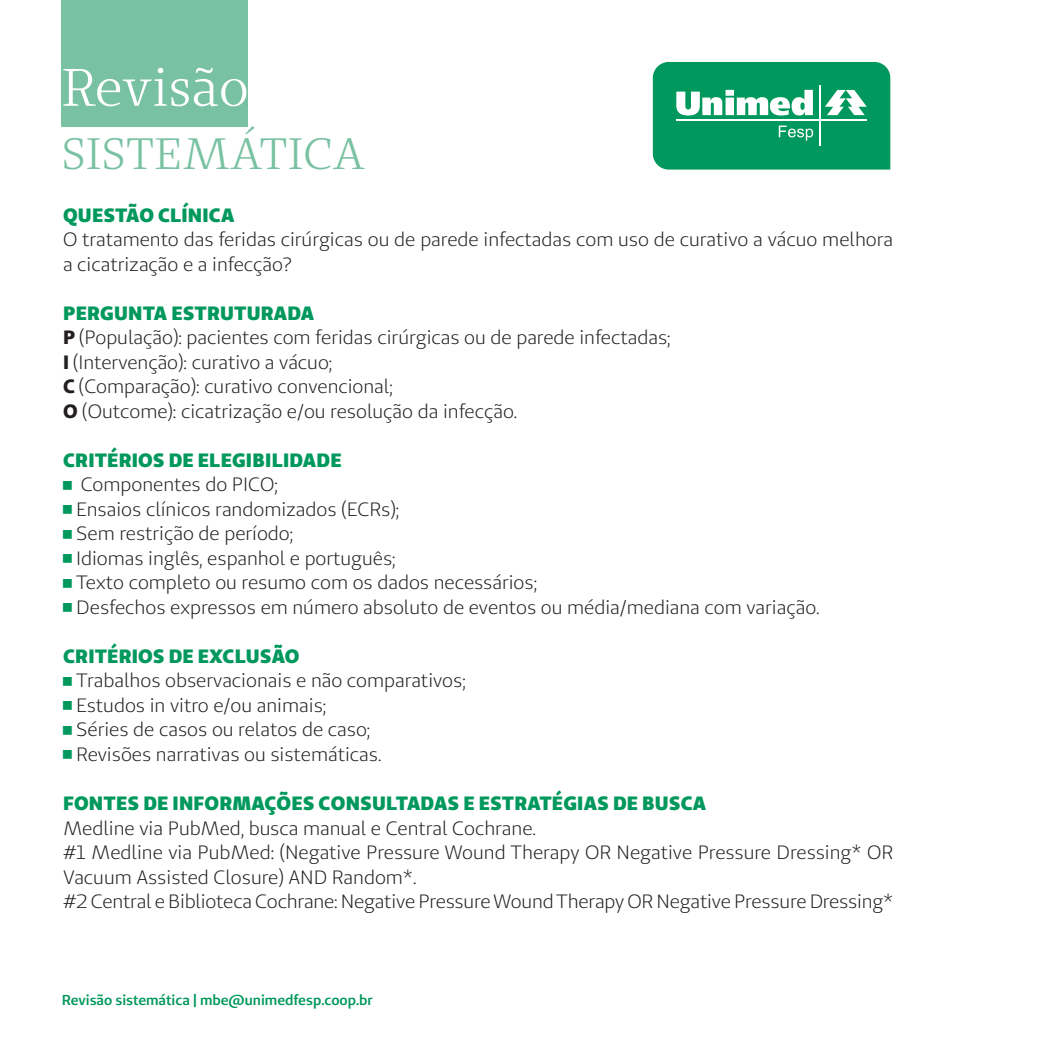
<style>
.page{position:relative;width:1042px;height:1042px;background:#fff}
.page>*{position:absolute;margin:0;border:0;box-sizing:border-box;transform-origin:0 0}
.t1{font:52.5px "Unimed Serif";color:#fff}
.t2{font:43.75px "Unimed Serif";letter-spacing:.01em;color:#78c1a2}
.Texto{font:19.25px/24.5px "Unimed Sans";color:#231f20}
.Intertítulo{font:900 19.25px "Unimed Sans";letter-spacing:.01em;color:#00985c}
.t3{font:600 14.35px "Unimed Sans";color:#00985c}
.s1{font-weight:800}
</style>
<div class="page">
<div style="left:61px;top:0;width:187px;height:127px;background:#78c1a2"></div>
<svg style="left:652px;top:62px;width:239px;height:108px;background:#24a673"></svg>
<h1 class="t1" style="left:62px;top:54px;width:189px">Revisão</h1>
<h2 class="t2" style="left:62px;top:126px;width:305px">SISTEMÁTICA</h2>
<p class="Intertítulo" style="left:63px;top:202px;width:173px">QUESTÃO CLÍNICA</p>
<p class="Texto" style="left:63px;top:227px;width:831px">O tratamento das feridas cirúrgicas ou de parede infectadas com uso de curativo a vácuo melhora a cicatrização e a infecção?</p>
<p class="Intertítulo" style="left:63px;top:300px;width:253px">PERGUNTA ESTRUTURADA</p>
<p class="Texto" style="left:63px;top:325px;width:609px"><span class="s1">P</span> (População): pacientes com feridas cirúrgicas ou de parede infectadas;</p>
<p class="Texto" style="left:63px;top:350px;width:271px"><span class="s1">I</span> (Intervenção): curativo a vácuo;</p>
<p class="Texto" style="left:63px;top:374px;width:331px"><span class="s1">C</span> (Comparação): curativo convencional;</p>
<p class="Texto" style="left:63px;top:399px;width:456px"><span class="s1">O</span> (Outcome): cicatrização e/ou resolução da infecção.</p>
<p class="Intertítulo" style="left:63px;top:447px;width:280px">CRITÉRIOS DE ELEGIBILIDADE</p>
<p class="Texto" style="left:81px;top:472px;width:199px">Componentes do PICO;</p>
<p class="Texto" style="left:76px;top:497px;width:325px">Ensaios clínicos randomizados (ECRs);</p>
<p class="Texto" style="left:76px;top:521px;width:219px">Sem restrição de período;</p>
<p class="Texto" style="left:76px;top:546px;width:321px">Idiomas inglês, espanhol e português;</p>
<p class="Texto" style="left:76px;top:570px;width:462px">Texto completo ou resumo com os dados necessários;</p>
<p class="Texto" style="left:76px;top:595px;width:745px">Desfechos expressos em número absoluto de eventos ou média/mediana com variação.</p>
<p class="Intertítulo" style="left:63px;top:643px;width:238px">CRITÉRIOS DE EXCLUSÃO</p>
<p class="Texto" style="left:76px;top:668px;width:391px">Trabalhos observacionais e não comparativos;</p>
<p class="Texto" style="left:76px;top:693px;width:252px">Estudos in vitro e/ou animais;</p>
<p class="Texto" style="left:76px;top:717px;width:296px">Séries de casos ou relatos de caso;</p>
<p class="Texto" style="left:76px;top:742px;width:307px">Revisões narrativas ou sistemáticas.</p>
<p class="Intertítulo" style="left:63px;top:790px;width:644px">FONTES DE INFORMAÇÕES CONSULTADAS E ESTRATÉGIAS DE BUSCA</p>
<p class="Texto" style="left:63px;top:815px;width:474px">Medline via PubMed, busca manual e Central Cochrane.</p>
<p class="Texto" style="left:63px;top:840px;width:831px">#1 Medline via PubMed: (Negative Pressure Wound Therapy OR Negative Pressure Dressing* OR<br>Vacuum Assisted Closure) AND Random*.</p>
<p class="Texto" style="left:63px;top:889px;width:832px">#2 Central e Biblioteca Cochrane: Negative Pressure Wound Therapy OR Negative Pressure Dressing*</p>
<p class="t3" style="left:62px;top:990px;width:313px">Revisão sistemática | mbe@unimedfesp.coop.br</p>
</div>
